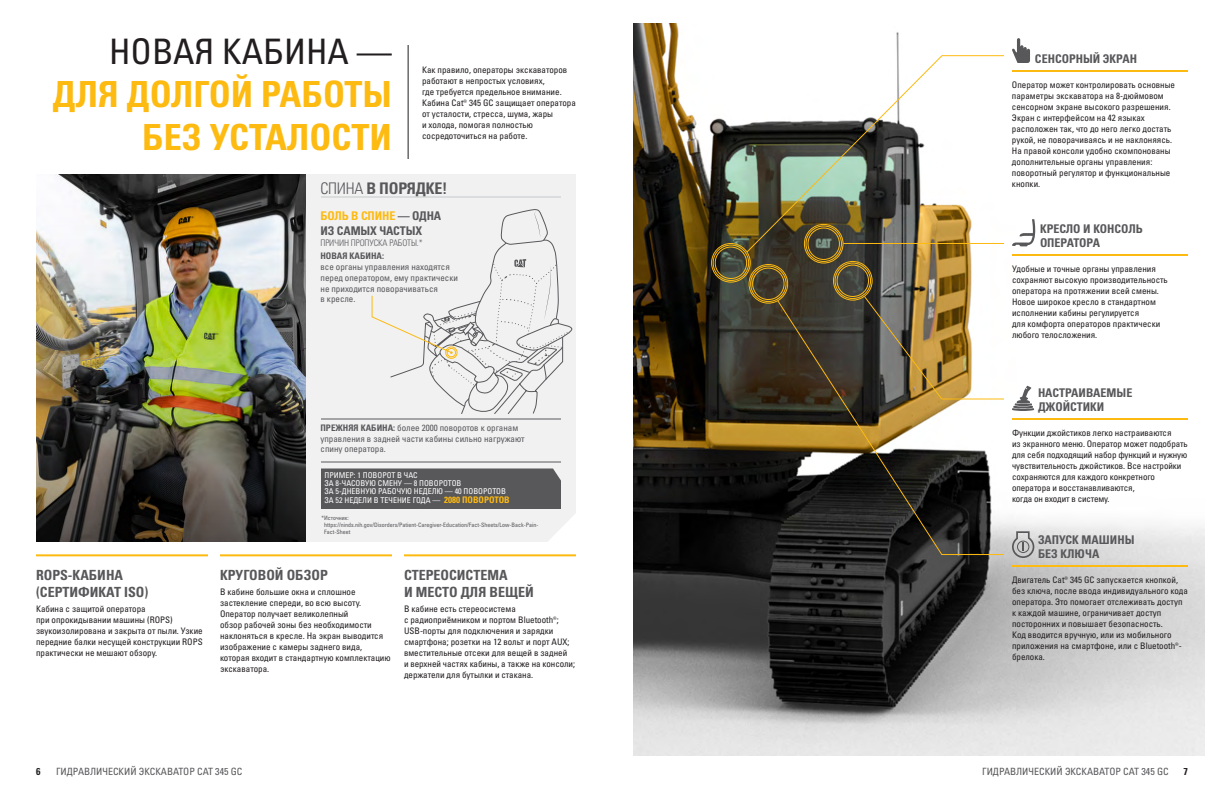
<style>
.page{position:relative;width:1224px;height:792px;background:#fff}
.page>*{position:absolute;margin:0;border:0;box-sizing:border-box;transform-origin:0 0}
.t1{font:36px/43.2px "Univers LTCYR 67 Bold Cond";color:#fdba11;text-align:right}
.t2{font:condensed 35.1px "Univers LTCYR 57";color:#221e1f}
.t3{font:16px "Univers LTCYR 67 Bold Cond";letter-spacing:-.015em;color:#58585b}
.t4{font:14px/16.8px "Univers LTCYR 67 Bold Cond";color:#58585b}
.t5{font:12px/14.4px "Univers LTCYR 67 Bold Cond";color:#58585b}
.t6{font:condensed 10px "Univers LTCYR 57";color:#58585b}
.t7{font:10px "Univers LTCYR 67 Bold Cond";color:#221e1f}
.t8{font:condensed 9px/11px "Univers LTCYR 57";color:#221e1f}
.t9{font:condensed 9px/10.8px "Univers LTCYR 57";color:#58585b}
.t10{font:9px "Univers LTCYR 47 Light Cond";letter-spacing:-.01em;color:#58585b}
.t11{font:9px "Univers LTCYR 67 Bold Cond";color:#58585b}
.t12{font:condensed 8px/8px "Univers LTCYR 57";color:#fff}
.t13{font:condensed 6px/7px "Univers LTCYR 57";color:#58585b}
.s1{font-family:"Univers LTCYR 47 Light Cond"}
.s2{color:#fdba11}
.s3{font-family:"Univers LTCYR 67 Bold Cond";font-stretch:normal}
.s4{font-family:"Univers LTCYR 67 Bold Cond";font-stretch:normal;font-size:9px;color:#fdba11}
</style>
<div class="page">
<img style="left:36px;top:174px;width:270px;height:368px">
<img style="left:634px;top:23px;width:571px;height:733px">
<div style="left:833px;top:261px;width:39px;height:39px;border:1px solid #fdba11;border-radius:50%"></div>
<div style="left:835px;top:263px;width:36px;height:36px;border:1px solid #fdba11;border-radius:50%"></div>
<div style="left:837px;top:265px;width:32px;height:32px;border:1px solid #fdba11;border-radius:50%"></div>
<div style="left:804px;top:224px;width:39px;height:39px;border:1px solid #fdba11;border-radius:50%"></div>
<div style="left:806px;top:226px;width:36px;height:36px;border:1px solid #fdba11;border-radius:50%"></div>
<div style="left:808px;top:228px;width:32px;height:32px;border:1px solid #fdba11;border-radius:50%"></div>
<div style="left:711px;top:243px;width:39px;height:39px;border:1px solid #fdba11;border-radius:50%"></div>
<div style="left:713px;top:245px;width:36px;height:36px;border:1px solid #fdba11;border-radius:50%"></div>
<div style="left:715px;top:247px;width:32px;height:32px;border:1px solid #fdba11;border-radius:50%"></div>
<div style="left:749px;top:264px;width:39px;height:39px;border:1px solid #fdba11;border-radius:50%"></div>
<div style="left:750px;top:266px;width:36px;height:36px;border:1px solid #fdba11;border-radius:50%"></div>
<div style="left:752px;top:268px;width:32px;height:32px;border:1px solid #fdba11;border-radius:50%"></div>
<hr style="left:843px;top:243px;width:161px;height:1px;background:#fdba11">
<svg style="left:864px;top:296px;width:140px;height:4px"></svg>
<svg style="left:777px;top:300px;width:227px;height:255px"></svg>
<hr style="left:1012px;top:70px;width:176px;height:2px;background:#fdba11">
<hr style="left:942px;top:55px;width:62px;height:1px;background:#fdba11">
<svg style="left:746px;top:55px;width:197px;height:198px"></svg>
<svg style="left:1012px;top:38px;width:18px;height:25px"></svg>
<hr style="left:1012px;top:254px;width:176px;height:2px;background:#fdba11">
<svg style="left:1012px;top:219px;width:24px;height:28px"></svg>
<hr style="left:1012px;top:418px;width:176px;height:2px;background:#fdba11">
<hr style="left:1012px;top:565px;width:176px;height:2px;background:#fdba11">
<hr style="left:408px;top:45px;width:1px;height:114px;background:#221e1f">
<hr style="left:36px;top:554px;width:172px;height:2px;background:#fdba11">
<hr style="left:220px;top:554px;width:172px;height:2px;background:#fdba11">
<hr style="left:404px;top:554px;width:172px;height:2px;background:#fdba11">
<div style="left:306px;top:174px;width:270px;height:368px;background:#f1f1f2"></div>
<hr style="left:321px;top:197px;width:240px;height:1px;background:#c6c8ca">
<hr style="left:321px;top:419px;width:240px;height:1px;background:#58585b">
<hr style="left:321px;top:462px;width:240px;height:1px;background:#58585b">
<svg style="left:371px;top:208px;width:201px;height:206px"></svg>
<div style="left:321px;top:468px;width:240px;height:41px;background:#58585b"></div>
<svg style="left:1012px;top:386px;width:22px;height:25px"></svg>
<svg style="left:1012px;top:531px;width:22px;height:27px"></svg>
<h2 class="t2" style="left:109px;top:29px;width:284px">НОВАЯ КАБИНА —</h2>
<h1 class="t1" style="left:53px;top:72px;width:341px">ДЛЯ ДОЛГОЙ РАБОТЫ<br>БЕЗ УСТАЛОСТИ</h1>
<p class="t8" style="left:422px;top:64px;width:155px">Как правило, операторы экскаваторов работают в непростых условиях,<br>где требуется предельное внимание.<br>Кабина Cat® 345 GC защищает оператора от усталости, стресса, шума, жары<br>и холода, помогая полностью сосредоточиться на работе.</p>
<h3 class="t3" style="left:320px;top:178px;width:129px"><span class="s1">СПИНА</span> В ПОРЯДКЕ!</h3>
<h3 class="t5" style="left:320px;top:209px;width:122px"><span class="s2">БОЛЬ В СПИНЕ</span> — ОДНА<br>ИЗ САМЫХ ЧАСТЫХ</h3>
<p class="t10" style="left:320px;top:236px;width:104px">ПРИЧИН ПРОПУСКА РАБОТЫ.*</p>
<p class="t11" style="left:320px;top:250px;width:65px">НОВАЯ КАБИНА:</p>
<p class="t9" style="left:320px;top:261px;width:139px">все органы управления находятся перед оператором, ему практически не приходится поворачиваться<br>в кресле.</p>
<p class="t9" style="left:320px;top:422px;width:206px"><span class="s3">ПРЕЖНЯЯ КАБИНА:</span> более 2000 поворотов к органам управления в задней части кабины сильно нагружают спину оператора.</p>
<p class="t12" style="left:324px;top:471px;width:183px">ПРИМЕР: 1 ПОВОРОТ В ЧАС<br>ЗА 8-ЧАСОВУЮ СМЕНУ — 8 ПОВОРОТОВ<br>ЗА 5-ДНЕВНУЮ РАБОЧУЮ НЕДЕЛЮ — 40 ПОВОРОТОВ</p>
<p class="t12" style="left:324px;top:496px;width:187px">ЗА 52 НЕДЕЛИ В ТЕЧЕНИЕ ГОДА — <span class="s4">2080 ПОВОРОТОВ</span></p>
<h3 class="t4" style="left:36px;top:567px;width:114px">ROPS-КАБИНА (СЕРТИФИКАТ ISO)</h3>
<p class="t8" style="left:36px;top:603px;width:168px">Кабина с защитой оператора<br>при опрокидывании машины (ROPS) звукоизолирована и закрыта от пыли. Узкие передние балки несущей конструкции ROPS практически не мешают обзору.</p>
<p class="t13" style="left:324px;top:514px;width:216px;text-indent:-3px">*Источник: https://ninds.nih.gov/Disorders/Patient-Caregiver-Education/Fact-Sheets/Low-Back-Pain-<br>Fact-Sheet</p>
<h3 class="t4" style="left:220px;top:567px;width:109px">КРУГОВОЙ ОБЗОР</h3>
<p class="t8" style="left:220px;top:586px;width:172px">В кабине большие окна и сплошное застекление спереди, во всю высоту.<br>Оператор получает великолепный<br>обзор рабочей зоны без необходимости наклоняться в кресле. На экран выводится изображение с камеры заднего вида, которая входит в стандартную комплектацию экскаватора.</p>
<h3 class="t4" style="left:404px;top:567px;width:131px">СТЕРЕОСИСТЕМА<br>И МЕСТО ДЛЯ ВЕЩЕЙ</h3>
<p class="t8" style="left:404px;top:603px;width:173px">В кабине есть стереосистема<br>с радиоприёмником и портом Bluetooth®; USB-порты для подключения и зарядки смартфона; розетки на 12 вольт и порт AUX; вместительные отсеки для вещей в задней<br>и верхней частях кабины, а также на консоли; держатели для бутылки и стакана.</p>
<h3 class="t5" style="left:1035px;top:51px;width:104px">СЕНСОРНЫЙ ЭКРАН</h3>
<p class="t8" style="left:1012px;top:79px;width:165px">Оператор может контролировать основные параметры экскаватора на 8-дюймовом сенсорном экране высокого разрешения.<br>Экран с интерфейсом на 42 языках расположен так, что до него легко достать рукой, не поворачиваясь и не наклоняясь.<br>На правой консоли удобно скомпонованы дополнительные органы управления: поворотный регулятор и функциональные кнопки.</p>
<h3 class="t5" style="left:1040px;top:221px;width:104px">КРЕСЛО И КОНСОЛЬ<br>ОПЕРАТОРА</h3>
<p class="t8" style="left:1012px;top:263px;width:157px">Удобные и точные органы управления сохраняют высокую производительность оператора на протяжении всей смены.<br>Новое широкое кресло в стандартном исполнении кабины регулируется<br>для комфорта операторов практически любого телосложения.</p>
<h3 class="t5" style="left:1038px;top:385px;width:96px">НАСТРАИВАЕМЫЕ<br>ДЖОЙСТИКИ</h3>
<p class="t8" style="left:1012px;top:427px;width:177px">Функции джойстиков легко настраиваются<br>из экранного меню. Оператор может подобрать для себя подходящий набор функций и нужную чувствительность джойстиков. Все настройки сохраняются для каждого конкретного оператора и восстанавливаются,<br>когда он входит в систему.</p>
<h3 class="t5" style="left:1038px;top:532px;width:98px">ЗАПУСК МАШИНЫ<br>БЕЗ КЛЮЧА</h3>
<p class="t8" style="left:1012px;top:574px;width:177px">Двигатель Cat® 345 GC запускается кнопкой, без ключа, после ввода индивидуального кода оператора. Это помогает отслеживать доступ к каждой машине, ограничивает доступ посторонних и повышает безопасность.<br>Код вводится вручную, или из мобильного приложения на смартфоне, или с Bluetooth®- брелока.</p>
<p class="t7" style="left:36px;top:766px;width:6px">6</p>
<p class="t6" style="left:56px;top:765px;width:188px">ГИДРАВЛИЧЕСКИЙ ЭКСКАВАТОР CAT 345 GC</p>
<p class="t6" style="left:982px;top:765px;width:188px">ГИДРАВЛИЧЕСКИЙ ЭКСКАВАТОР CAT 345 GC</p>
<p class="t7" style="left:1184px;top:766px;width:6px">7</p>
</div>
